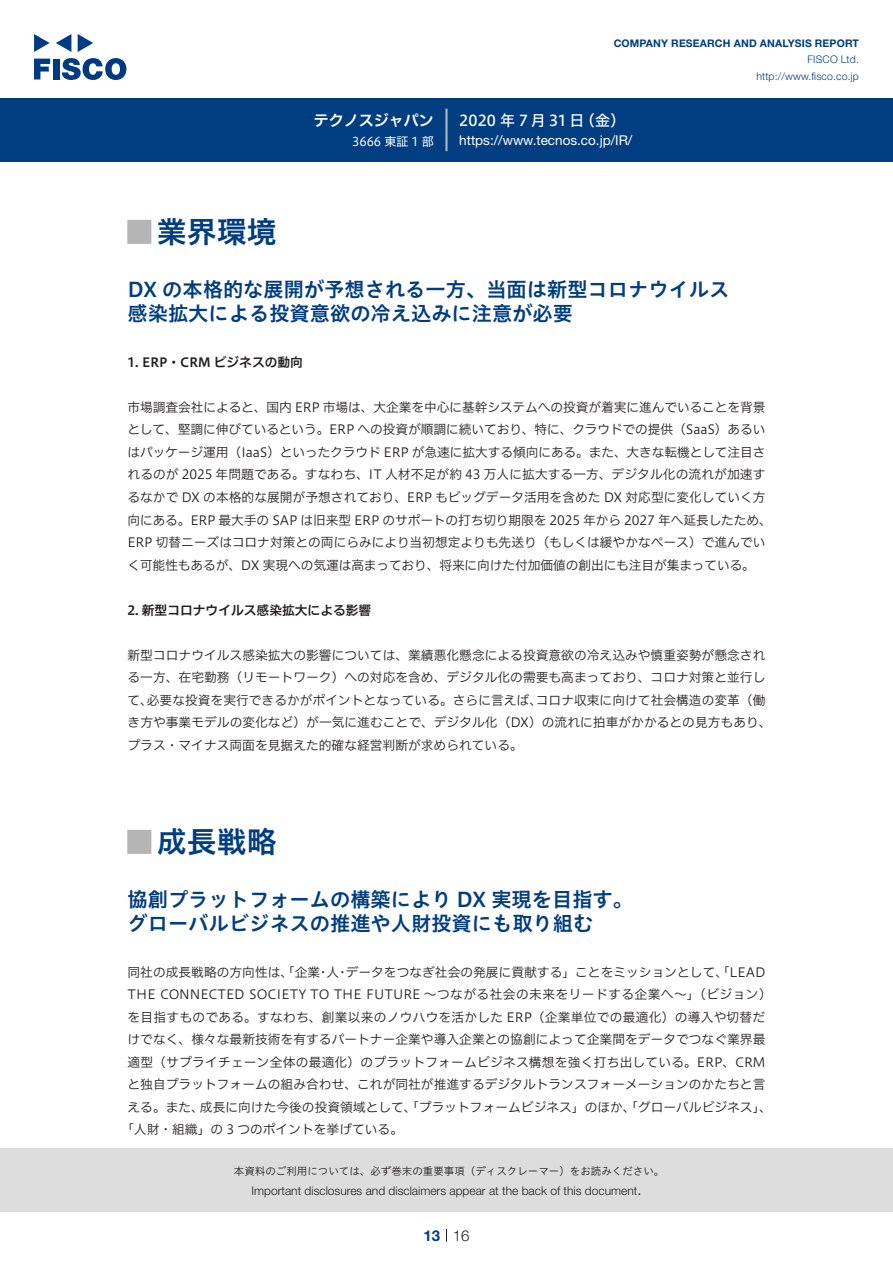
<style>
.page{position:relative;width:893px;height:1263px;background:#fff}
.page>*{position:absolute;margin:0;border:0;box-sizing:border-box;transform-origin:0 0}
.t1{font:30px "Hiragino UD Sans Std N W6";color:#003d81}
.t2{font:700 24px "Koz Go Pro";color:#b5b5b6}
.t3{font:20.25px/24px "Hiragino UD Sans Std W6";color:#003d81}
.t4{font:15px "Hiragino UD Sans F Std N W5";letter-spacing:.175em;color:#fff}
.t5{font:15px "Hiragino UD Sans F Std N W6";color:#fff}
.t6{font:300 15px "Helvetica Neue LT Std";color:#231f20}
.t7{font:700 15px "Helvetica Neue LT Std";color:#003d81}
.t8{font:13.5px "Helvetica Neue LT Std";color:#fff}
.t9{font:12.75px/22.5px "Hiragino UD Sans F Std N W3";color:#231f20}
.t10{font:12.75px "Hiragino UD Sans F Std N W3";letter-spacing:.02em;color:#231f20}
.t11{font:12.75px "Hiragino UD Sans F Std N W6";color:#231f20}
.t12{font:300 12px "Helvetica Neue LT Std";color:#231f20}
.t13{font:12px "Hiragino UD Sans F Std N W4";color:#fff}
.t14{font:10.5px "Hiragino UD Sans Std W3";color:#231f20}
.t15{font:700 10.5px "Helvetica Neue LT Std";letter-spacing:.015em;color:#003d81}
.t16{font:300 10.5px/16.5px "Helvetica Neue LT Std";letter-spacing:.015em;color:#003d81;text-align:right}
</style>
<div class="page">
<div style="left:0;top:1148px;width:893px;height:64px;background:#ddd"></div>
<svg style="left:34px;top:59px;width:16px;height:20px"></svg>
<div style="left:53px;top:59px;width:6px;height:20px;background:#003a83"></div>
<svg style="left:62px;top:58px;width:64px;height:22px"></svg>
<svg style="left:34px;top:34px;width:16px;height:18px"></svg>
<svg style="left:78px;top:34px;width:15px;height:18px"></svg>
<svg style="left:56px;top:34px;width:15px;height:18px"></svg>
<div style="left:0;top:98px;width:893px;height:64px;background:#003d81"></div>
<hr style="left:445px;top:109px;width:3px;height:42px;background:#b5b5b6">
<svg style="left:446px;top:1229px;width:1px;height:13px"></svg>
<p class="t5" style="left:314px;top:109px;width:122px">テクノスジャパン</p>
<p class="t13" style="left:352px;top:132px;width:83px">3666 東証 1 部</p>
<p class="t15" style="left:614px;top:37px;width:247px">COMPANY RESEARCH AND ANALYSIS REPORT</p>
<p class="t16" style="left:756px;top:51px;width:104px">FISCO Ltd. http://www.fisco.co j p.</p>
<p class="t4" style="left:580px;top:109px;width:47px">（金(</p>
<p class="t4" style="left:459px;top:109px;width:127px">2020年7月31日</p>
<p class="t8" style="left:459px;top:132px;width:175px">https://www.tecnos. c o j p. I R/ /</p>
<h1 class="t1" style="left:157px;top:209px;width:121px">業界環境</h1>
<h2 class="t2" style="left:128px;top:217px;width:25px">█</h2>
<h3 class="t3" style="left:128px;top:276px;width:603px">DX の本格的な展開が予想される一方、当面は新型コロナウイルス感染拡大による投資意欲の冷え込みに注意が必要</h3>
<p class="t11" style="left:128px;top:352px;width:177px">1. ERP・CRM ビジネスの動向</p>
<p class="t9" style="left:127px;top:395px;width:646px">市場調査会社によると、国内 ERP 市場は、大企業を中心に基幹システムへの投資が着実に進んでいることを背景として、堅調に伸びているという。ERP への投資が順調に続いており、特に、クラウドでの提供（SaaS）あるいはパッケージ運用（IaaS）といったクラウド ERP が急速に拡大する傾向にある。また、大きな転機として注目されるのが 2025 年問題である。すなわち、IT 人材不足が約 43 万人に拡大する一方、デジタル化の流れが加速するなかで DX の本格的な展開が予想されており、ERP もビッグデータ活用を含めた DX 対応型に変化していく方向にある。ERP 最大手の SAP は旧来型 ERP のサポートの打ち切り期限を 2025 年から 2027 年へ延長したため、ERP 切替ニーズはコロナ対策との両にらみにより当初想定よりも先送り（もしくは緩やかなペース）で進んでいく可能性もあるが、DX 実現への気運は高まっており、将来に向けた付加価値の創出にも注目が集まっている。</p>
<p class="t11" style="left:128px;top:600px;width:245px">2. 新型コロナウイルス感染拡大による影響</p>
<p class="t9" style="left:128px;top:643px;width:639px;text-align:right">新型コロナウイルス感染拡大の影響については、業績悪化懸念による投資意欲の冷え込みや慎重姿勢が懸念される一方、在宅勤務（リモートワーク）への対応を含め、デジタル化の需要も高まっており、コロナ対策と並行しコロナ収束に向けて社会構造の変革（働</p>
<p class="t9" style="left:147px;top:688px;width:397px">必要な投資を実行できるかがポイントとなっている。さらに言えば、</p>
<p class="t9" style="left:128px;top:688px;width:645px">て、<br>き方や事業モデルの変化など）が一気に進むことで、デジタル化（DX）の流れに拍車がかかるとの見方もあり、プラス・マイナス両面を見据えた的確な経営判断が求められている。</p>
<h1 class="t1" style="left:157px;top:819px;width:121px">成長戦略</h1>
<h2 class="t2" style="left:128px;top:826px;width:25px">█</h2>
<h3 class="t3" style="left:128px;top:886px;width:507px">協創プラットフォームの構築により DX 実現を目指す。グローバルビジネスの推進や人財投資にも取り組む</h3>
<p class="t9" style="left:346px;top:960px;width:421px">データをつなぎ社会の発展に貢献する」ことをミッションとして、「LEAD</p>
<p class="t9" style="left:128px;top:960px;width:194px">同社の成長戦略の方向性は、「企業</p>
<p class="t9" style="left:128px;top:982px;width:646px">THE CONNECTED SOCIETY TO THE FUTURE ～つながる社会の未来をリードする企業へ～」（ビジョン(</p>
<p class="t10" style="left:128px;top:1007px;width:639px">を目指すものである。すなわち、創業以来のノウハウを活かした ERP（企業単位での最適化）の導入や切替だ</p>
<p class="t9" style="left:128px;top:1027px;width:639px">けでなく、様々な最新技術を有するパートナー企業や導入企業との協創によって企業間をデータでつなぐ業界最</p>
<p class="t9" style="left:128px;top:1050px;width:639px">適型（サプライチェーン全体の最適化）のプラットフォームビジネス構想を強く打ち出している。ERP、CRM</p>
<p class="t9" style="left:128px;top:1072px;width:639px">と独自プラットフォームの組み合わせ、これが同社が推進するデジタルトランスフォーメーションのかたちと言</p>
<p class="t9" style="left:200px;top:1095px;width:573px">成長に向けた今後の投資領域として、「プラットフォームビジネス」のほか、「グローバルビジネス、「</p>
<p class="t9" style="left:327px;top:960px;width:14px">人</p>
<p class="t9" style="left:317px;top:960px;width:14px">・</p>
<p class="t9" style="left:336px;top:960px;width:14px">・</p>
<p class="t9" style="left:121px;top:1095px;width:283px;text-indent:6px">える。また、<br>「人財・組織」の 3 つのポイントを挙げている。</p>
<p class="t14" style="left:234px;top:1163px;width:432px">本資料のご利用については、必ず巻末の重要事項（ディスクレーマー）をお読みください。</p>
<p class="t6" style="left:637px;top:1180px;width:6px">.</p>
<p class="t12" style="left:251px;top:1183px;width:387px">Important disclosures and disclaimers appear at the back of this document</p>
<p class="t7" style="left:423px;top:1226px;width:18px">13</p>
<p class="t6" style="left:453px;top:1226px;width:18px">16</p>
</div>
